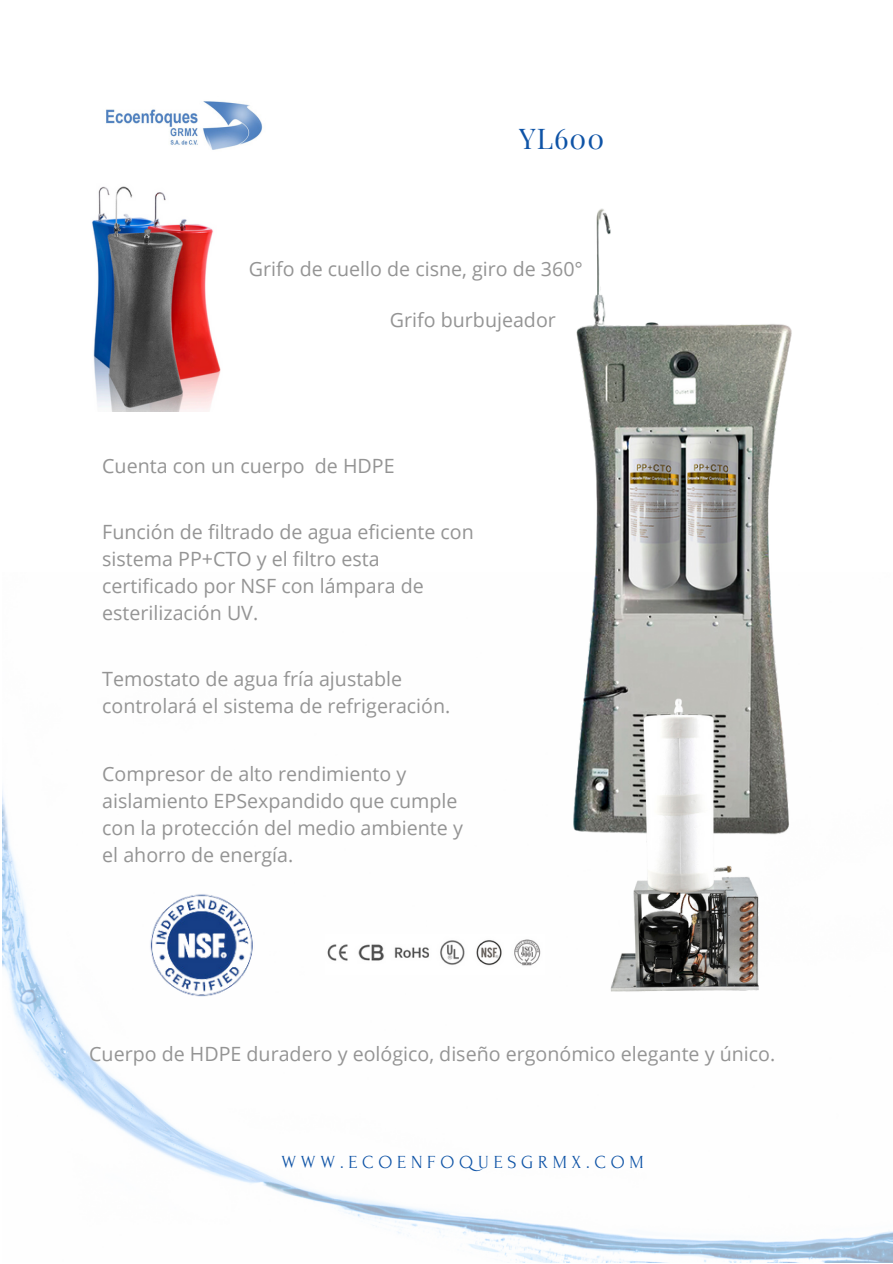
<style>
.page{position:relative;width:893px;height:1264px;background:#fff}
.page>*{position:absolute;margin:0;border:0;box-sizing:border-box;transform-origin:0 0}
.t1{font:27.9px "Playfair Display";letter-spacing:.035em;color:#0e53a6}
.t2{font:19.65px/27px "Open Sans";color:#949494}
.t3{font:18.45px "Forum";letter-spacing:.26em;color:#0e53a6}
</style>
<div class="page">
<img style="left:106px;top:101px;width:157px;height:49px">
<img style="left:3px;top:796px;width:889px;height:466px">
<img style="left:561px;top:208px;width:242px;height:649px">
<img style="left:591px;top:691px;width:182px;height:303px">
<img style="left:92px;top:186px;width:129px;height:225px">
<img style="left:325px;top:934px;width:219px;height:41px">
<img style="left:141px;top:881px;width:125px;height:126px">
<p class="t1" style="left:519px;top:119px;width:87px">YL600</p>
<p class="t2" style="left:249px;top:254px;width:336px">Grifo de cuello de cisne, giro de 360°</p>
<p class="t2" style="left:390px;top:306px;width:167px">Grifo burbujeador</p>
<p class="t2" style="left:102px;top:452px;width:294px">Cuenta con un cuerpo de HDPE</p>
<p class="t2" style="left:102px;top:518px;width:373px">Función de filtrado de agua eficiente con sistema PP+CTO y el filtro esta certificado por NSF con lámpara de esterilización UV.</p>
<p class="t2" style="left:102px;top:665px;width:349px">Temostato de agua fría ajustable controlará el sistema de refrigeración.</p>
<p class="t2" style="left:102px;top:760px;width:362px">Compresor de alto rendimiento y aislamiento EPSexpandido que cumple con la protección del medio ambiente y el ahorro de energía.</p>
<p class="t2" style="left:89px;top:1040px;width:687px">Cuerpo de HDPE duradero y eológico, diseño ergonómico elegante y único.</p>
<p class="t3" style="left:281px;top:1151px;width:364px">WWW.ECOENFOQUESGRMX.COM</p>
</div>
